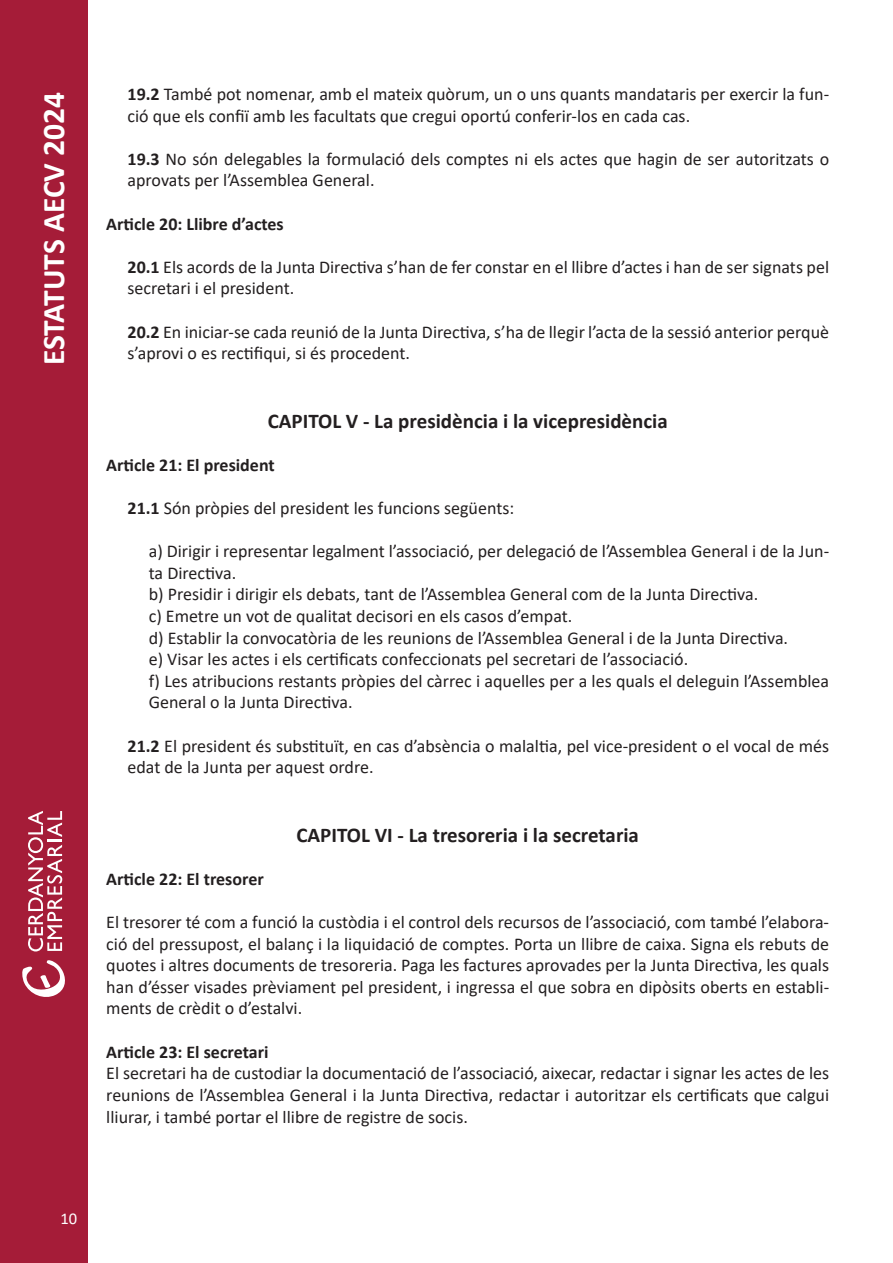
<style>
.page{position:relative;width:893px;height:1263px;background:#fff}
.page>*{position:absolute;margin:0;border:0;box-sizing:border-box;transform-origin:0 0}
.t1{font:700 31.5px "Calibri";color:#fff}
.t2{font:700 21px "Calibri";color:#231f20}
.t3{font:18px/21.6px "Calibri";color:#231f20}
.t4{font:700 18px "Calibri";color:#231f20}
.t5{font:16.5px "Calibri";color:#fff}
.s1{font-weight:700}
</style>
<div class="page">
<div style="left:0;top:0;width:88px;height:1263px;background:#a51c38"></div>
<svg style="left:22px;top:960px;width:43px;height:37px"></svg>
<svg style="left:28px;top:811px;width:34px;height:140px"></svg>
<h1 class="t1" style="left:31px;top:365px;width:275px;rotate:-90deg">ESTATUTS AECV 2024</h1>
<p class="t3" style="left:128px;top:83px;width:703px"><span class="s1">19.2</span> També pot nomenar, amb el mateix quòrum, un o uns quants mandataris per exercir la fun&shy;ció que els confiï amb les facultats que cregui oportú conferir-los en cada cas.</p>
<p class="t3" style="left:128px;top:148px;width:703px"><span class="s1">19.3</span> No són delegables la formulació dels comptes ni els actes que hagin de ser autoritzats o aprovats per l’Assemblea General.</p>
<p class="t4" style="left:106px;top:211px;width:179px">Article 20: Llibre d’actes</p>
<p class="t3" style="left:128px;top:256px;width:703px"><span class="s1">20.1</span> Els acords de la Junta Directiva s’han de fer constar en el llibre d’actes i han de ser signats pel secretari i el president.</p>
<p class="t3" style="left:128px;top:320px;width:703px"><span class="s1">20.2</span> En iniciar-se cada reunió de la Junta Directiva, s’ha de llegir l’acta de la sessió anterior perquè s’aprovi o es rectifiqui, si és procedent.</p>
<p class="t2" style="left:268px;top:406px;width:402px">CAPITOL V - La presidència i la vicepresidència</p>
<p class="t4" style="left:106px;top:452px;width:170px">Article 21: El president</p>
<p class="t3" style="left:128px;top:497px;width:388px"><span class="s1">21.1</span> Són pròpies del president les funcions següents:</p>
<p class="t3" style="left:149px;top:540px;width:682px">a) Dirigir i representar legalment l’associació, per delegació de l’Assemblea General i de la Jun&shy;ta Directiva.<br>b) Presidir i dirigir els debats, tant de l’Assemblea General com de la Junta Directiva.<br>c) Emetre un vot de qualitat decisori en els casos d’empat.<br>d) Establir la convocatòria de les reunions de l’Assemblea General i de la Junta Directiva.<br>e) Visar les actes i els certificats confeccionats pel secretari de l’associació.<br>f) Les atribucions restants pròpies del càrrec i aquelles per a les quals el deleguin l’Assemblea General o la Junta Directiva.</p>
<p class="t3" style="left:128px;top:734px;width:703px"><span class="s1">21.2</span> El president és substituït, en cas d’absència o malaltia, pel vice-president o el vocal de més edat de la Junta per aquest ordre.</p>
<p class="t2" style="left:296px;top:820px;width:344px">CAPITOL VI - La tresoreria i la secretaria</p>
<p class="t4" style="left:106px;top:866px;width:159px">Article 22: El tresorer</p>
<p class="t3" style="left:106px;top:911px;width:724px;text-align:justify">El tresorer té com a funció la custòdia i el control dels recursos de l’associació, com també l’elabora&shy;ció del pressupost, el balanç i la liquidació de comptes. Porta un llibre de caixa. Signa els rebuts de quotes i altres documents de tresoreria. Paga les factures aprovades per la Junta Directiva, les quals han d’ésser visades prèviament pel president, i ingressa el que sobra en dipòsits oberts en establi&shy;ments de crèdit o d’estalvi.</p>
<p class="t4" style="left:106px;top:1039px;width:164px">Article 23: El secretari</p>
<p class="t3" style="left:106px;top:1062px;width:724px;text-align:justify">El secretari ha de custodiar la documentació de l’associació, aixecar, redactar i signar les actes de les reunions de l’Assemblea General i la Junta Directiva, redactar i autoritzar els certificats que calgui lliurar, i també portar el llibre de registre de socis.</p>
<p class="t5" style="left:61px;top:1207px;width:18px">10</p>
</div>
